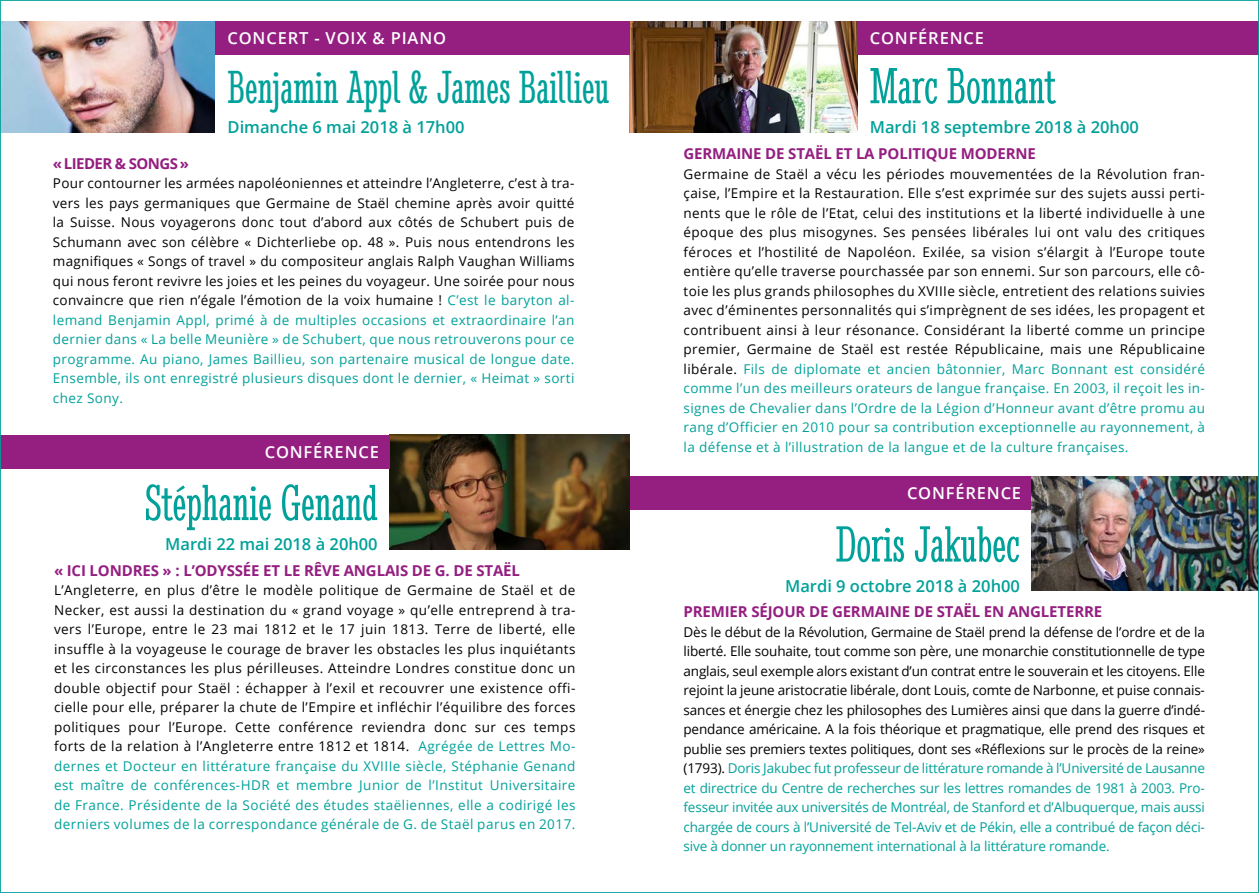
<style>
.page{position:relative;width:1259px;height:893px;background:#fff}
.page>*{position:absolute;margin:0;border:0;box-sizing:border-box;transform-origin:0 0}
.t1{font:ultra-condensed 52.5px "Stint";color:#00a19a}
.t2{font:ultra-condensed 48px "Stint";color:#00a19a}
.t3{font:600 16.5px "Open Sans";color:#00a19a}
.t4{font:600 16.5px "Open Sans";letter-spacing:.05em;color:#fff}
.t5{font:700 15px "Open Sans";letter-spacing:-.01em;color:#941f81}
.t6{font:700 15px "Open Sans";letter-spacing:-.04em;color:#941f81}
.t7{font:13.5px/19.5px "Open Sans";letter-spacing:.03em;color:#000;text-align:justify}
.s1{color:#00a19a}
</style>
<div class="page">
<img style="left:629px;top:21px;width:228px;height:112px">
<img style="left:1031px;top:476px;width:226px;height:115px">
<div style="left:629px;top:476px;width:402px;height:34px;background:#941f81"></div>
<div style="left:857px;top:21px;width:402px;height:34px;background:#941f81"></div>
<img style="left:2px;top:21px;width:213px;height:112px">
<img style="left:389px;top:435px;width:240px;height:114px">
<div style="left:0;top:435px;width:389px;height:34px;background:#941f81"></div>
<div style="left:215px;top:21px;width:414px;height:34px;background:#941f81"></div>
<p class="t4" style="left:227px;top:27px;width:220px">CONCERT - VOIX &amp; PIANO</p>
<h2 class="t2" style="left:227px;top:60px;width:383px">Benjamin Appl &amp; James Baillieu</h2>
<p class="t3" style="left:227px;top:116px;width:238px">Dimanche 6 mai 2018 à 17h00</p>
<p class="t6" style="left:53px;top:153px;width:138px">« LIEDER &amp; SONGS »</p>
<p class="t7" style="left:53px;top:173px;width:523px">Pour contourner les armées napoléoniennes et atteindre l’Angleterre, c’est à tra&shy;vers les pays germaniques que Germaine de Staël chemine après avoir quitté la Suisse. Nous voyagerons donc tout d’abord aux côtés de Schubert puis de Schumann avec son célèbre « Dichterliebe op. 48 ». Puis nous entendrons les magnifiques « Songs of travel » du compositeur anglais Ralph Vaughan Williams qui nous feront revivre les joies et les peines du voyageur. Une soirée pour nous convaincre que rien n’égale l’émotion de la voix humaine ! <span class="s1">C’est le baryton al&shy;lemand Benjamin Appl, primé à de multiples occasions et extraordinaire l’an dernier dans « La belle Meunière » de Schubert, que nous retrouverons pour ce programme. Au piano, James Baillieu, son partenaire musical de longue date.<br>Ensemble, ils ont enregistré plusieurs disques dont le dernier, « Heimat » sorti chez Sony.</span></p>
<p class="t4" style="left:265px;top:441px;width:116px">CONFÉRENCE</p>
<h1 class="t1" style="left:145px;top:473px;width:234px">Stéphanie Genand</h1>
<p class="t3" style="left:165px;top:533px;width:214px">Mardi 22 mai 2018 à 20h00</p>
<p class="t5" style="left:54px;top:560px;width:467px">« ICI LONDRES » : L’ODYSSÉE ET LE RÊVE ANGLAIS DE G. DE STAËL</p>
<p class="t7" style="left:54px;top:580px;width:523px">L’Angleterre, en plus d’être le modèle politique de Germaine de Staël et de Necker, est aussi la destination du « grand voyage » qu’elle entreprend à tra&shy;vers l’Europe, entre le 23 mai 1812 et le 17 juin 1813. Terre de liberté, elle insuffle à la voyageuse le courage de braver les obstacles les plus inquiétants et les circonstances les plus périlleuses. Atteindre Londres constitue donc un double objectif pour Staël : échapper à l’exil et recouvrer une existence offi&shy;cielle pour elle, préparer la chute de l’Empire et infléchir l’équilibre des forces politiques pour l’Europe. Cette conférence reviendra donc sur ces temps forts de la relation à l’Angleterre entre 1812 et 1814. <span class="s1">Agrégée de Lettres Mo&shy;dernes et Docteur en littérature française du XVIIIe siècle, Stéphanie Genand est maître de conférences-HDR et membre Junior de l’Institut Universitaire de France. Présidente de la Société des études staëliennes, elle a codirigé les derniers volumes de la correspondance générale de G. de Staël parus en 2017.</span></p>
<p class="t4" style="left:870px;top:27px;width:116px">CONFÉRENCE</p>
<h1 class="t1" style="left:870px;top:56px;width:187px">Marc Bonnant</h1>
<p class="t3" style="left:870px;top:116px;width:270px">Mardi 18 septembre 2018 à 20h00</p>
<p class="t5" style="left:683px;top:143px;width:354px">GERMAINE DE STAËL ET LA POLITIQUE MODERNE</p>
<p class="t7" style="left:683px;top:164px;width:523px">Germaine de Staël a vécu les périodes mouvementées de la Révolution fran&shy;çaise, l’Empire et la Restauration. Elle s’est exprimée sur des sujets aussi perti&shy;nents que le rôle de l’Etat, celui des institutions et la liberté individuelle à une époque des plus misogynes. Ses pensées libérales lui ont valu des critiques féroces et l’hostilité de Napoléon. Exilée, sa vision s’élargit à l’Europe toute entière qu’elle traverse pourchassée par son ennemi. Sur son parcours, elle cô&shy;toie les plus grands philosophes du XVIIIe siècle, entretient des relations suivies avec d’éminentes personnalités qui s’imprègnent de ses idées, les propagent et contribuent ainsi à leur résonance. Considérant la liberté comme un principe premier, Germaine de Staël est restée Républicaine, mais une Républicaine libérale. <span class="s1">Fils de diplomate et ancien bâtonnier, Marc Bonnant est considéré comme l’un des meilleurs orateurs de langue française. En 2003, il reçoit les in&shy;signes de Chevalier dans l’Ordre de la Légion d’Honneur avant d’être promu au rang d’Officier en 2010 pour sa contribution exceptionnelle au rayonnement, à la défense et à l’illustration de la langue et de la culture françaises.</span></p>
<p class="t4" style="left:907px;top:482px;width:116px">CONFÉRENCE</p>
<h1 class="t1" style="left:835px;top:515px;width:186px">Doris Jakubec</h1>
<p class="t3" style="left:785px;top:574px;width:236px">Mardi 9 octobre 2018 à 20h00</p>
<p class="t5" style="left:683px;top:601px;width:420px">PREMIER SÉJOUR DE GERMAINE DE STAËL EN ANGLETERRE</p>
<p class="t7" style="left:683px;top:622px;width:523px">Dès le début de la Révolution, Germaine de Staël prend la défense de l’ordre et de la liberté. Elle souhaite, tout comme son père, une monarchie constitutionnelle de type anglais, seul exemple alors existant d’un contrat entre le souverain et les citoyens. Elle rejoint la jeune aristocratie libérale, dont Louis, comte de Narbonne, et puise connais&shy;sances et énergie chez les philosophes des Lumières ainsi que dans la guerre d’indé&shy;pendance américaine. A la fois théorique et pragmatique, elle prend des risques et publie ses premiers textes politiques, dont ses «Réflexions sur le procès de la reine» (1793). <span class="s1">Doris Jakubec fut professeur de littérature romande à l’Université de Lausanne et directrice du Centre de recherches sur les lettres romandes de 1981 à 2003. Pro&shy;fesseur invitée aux universités de Montréal, de Stanford et d’Albuquerque, mais aussi chargée de cours à l’Université de Tel-Aviv et de Pékin, elle a contribué de façon déci&shy;sive à donner un rayonnement international à la littérature romande.</span></p>
</div>
